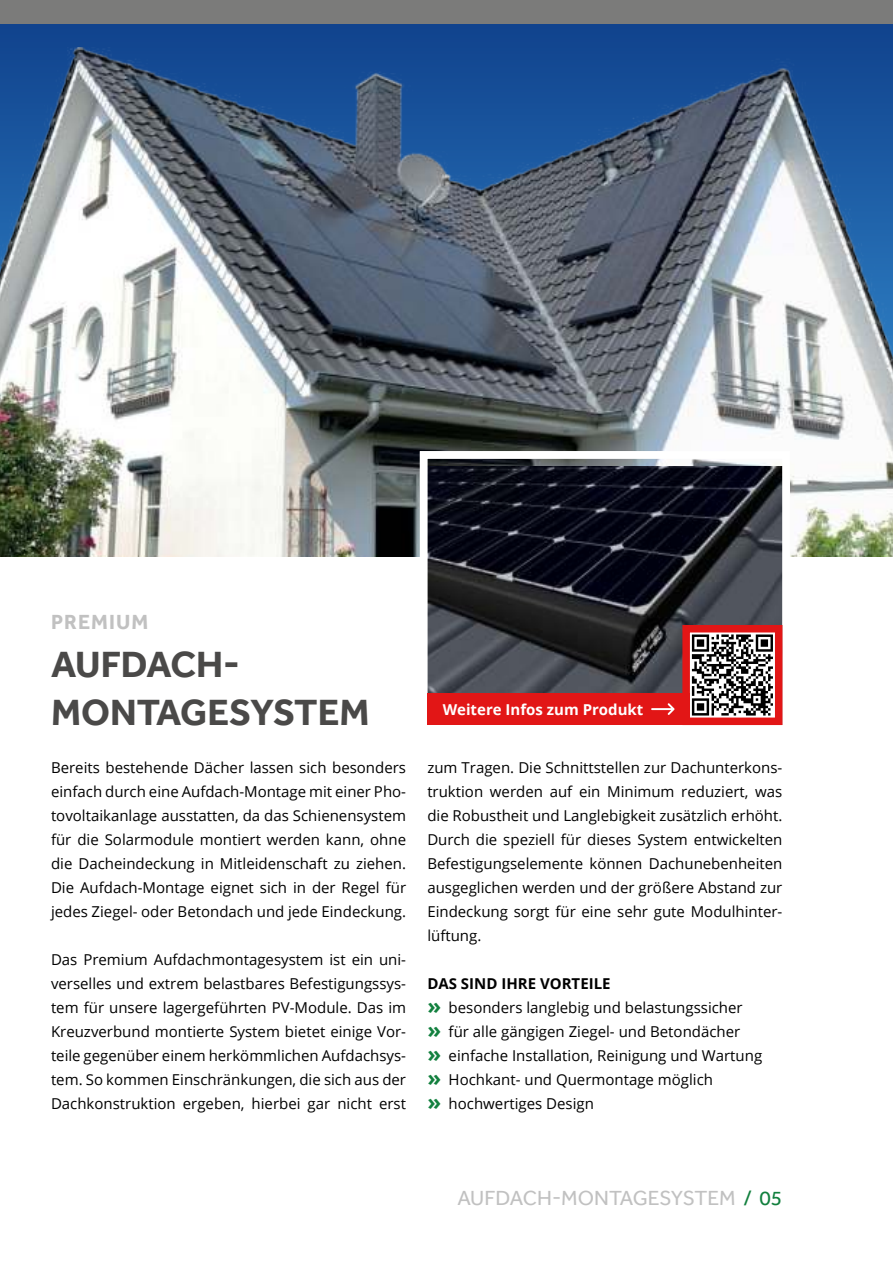
<style>
.page{position:relative;width:893px;height:1263px;background:#fff}
.page>*{position:absolute;margin:0;border:0;box-sizing:border-box;transform-origin:0 0}
.t1{font:700 37.5px/48px "Effra";color:#4a4948}
.t2{font:21px "Effra";color:#c1c1c1}
.t3{font:700 21px "Effra";letter-spacing:.05em;color:#c1c1c1}
.t4{font:15px/24px "Open Sans";color:#000;text-align:justify}
.t5{font:700 15px "Open Sans";color:#fff}
.s1{font-weight:700}
.s2{font-weight:700;font-size:22.5px;color:#12803e}
.s3{color:#12803e}
</style>
<div class="page">
<div style="left:1px;top:23px;width:892px;height:24px;background:#11458f"></div>
<img style="left:1px;top:47px;width:892px;height:510px">
<img style="left:0;top:0;width:1px;height:557px">
<div style="left:0;top:0;width:893px;height:23px;background:#7b7b7a"></div>
<svg style="left:416px;top:447px;width:378px;height:246px;background:#3c3e46"></svg>
<div style="left:427px;top:693px;width:263px;height:32px;background:#e21616"></div>
<svg style="left:651px;top:621px;width:135px;height:105px"></svg>
<h2 class="t3" style="left:51px;top:609px;width:99px">PREMIUM</h2>
<h1 class="t1" style="left:51px;top:640px;width:320px">AUFDACH-<br>MONTAGESYSTEM</h1>
<p class="t4" style="left:51px;top:757px;width:357px">Bereits bestehende Dächer lassen sich besonders einfach durch eine Aufdach-Montage mit einer Pho&shy;tovoltaikanlage ausstatten, da das Schienensystem für die Solarmodule montiert werden kann, ohne die Dacheindeckung in Mitleidenschaft zu ziehen.<br>Die Aufdach-Montage eignet sich in der Regel für jedes Ziegel- oder Betondach und jede Eindeckung.</p>
<p class="t4" style="left:51px;top:949px;width:357px">Das Premium Aufdachmontagesystem ist ein uni&shy;verselles und extrem belastbares Befestigungssys&shy;tem für unsere lagergeführten PV-Module. Das im Kreuzverbund montierte System bietet einige Vor&shy;teile gegenüber einem herkömmlichen Aufdachsys&shy;tem. So kommen Einschränkungen, die sich aus der Dachkonstruktion ergeben, hierbei gar nicht erst</p>
<p class="t5" style="left:443px;top:703px;width:202px">Weitere Infos zum Produkt</p>
<p class="t4" style="left:427px;top:757px;width:357px">zum Tragen. Die Schnittstellen zur Dachunterkons&shy;truktion werden auf ein Minimum reduziert, was die Robustheit und Langlebigkeit zusätzlich erhöht.<br>Durch die speziell für dieses System entwickelten Befestigungselemente können Dachunebenheiten ausgeglichen werden und der größere Abstand zur Eindeckung sorgt für eine sehr gute Modulhinter&shy;lüftung.</p>
<p class="t4" style="left:427px;top:973px;width:336px;text-align:left"><span class="s1">DAS SIND IHRE VORTEILE<br></span><span class="s2">»</span> besonders langlebig und belastungssicher<br><span class="s2">»</span> für alle gängigen Ziegel- und Betondächer<br><span class="s2">»</span> einfache Installation, Reinigung und Wartung <span class="s2">»</span> Hochkant- und Quermontage möglich<br><span class="s2">»</span> hochwertiges Design</p>
<h2 class="t2" style="left:458px;top:1185px;width:326px">AUFDACH-MONTAGESYSTEM <span class="s3">/ 05</span></h2>
</div>
